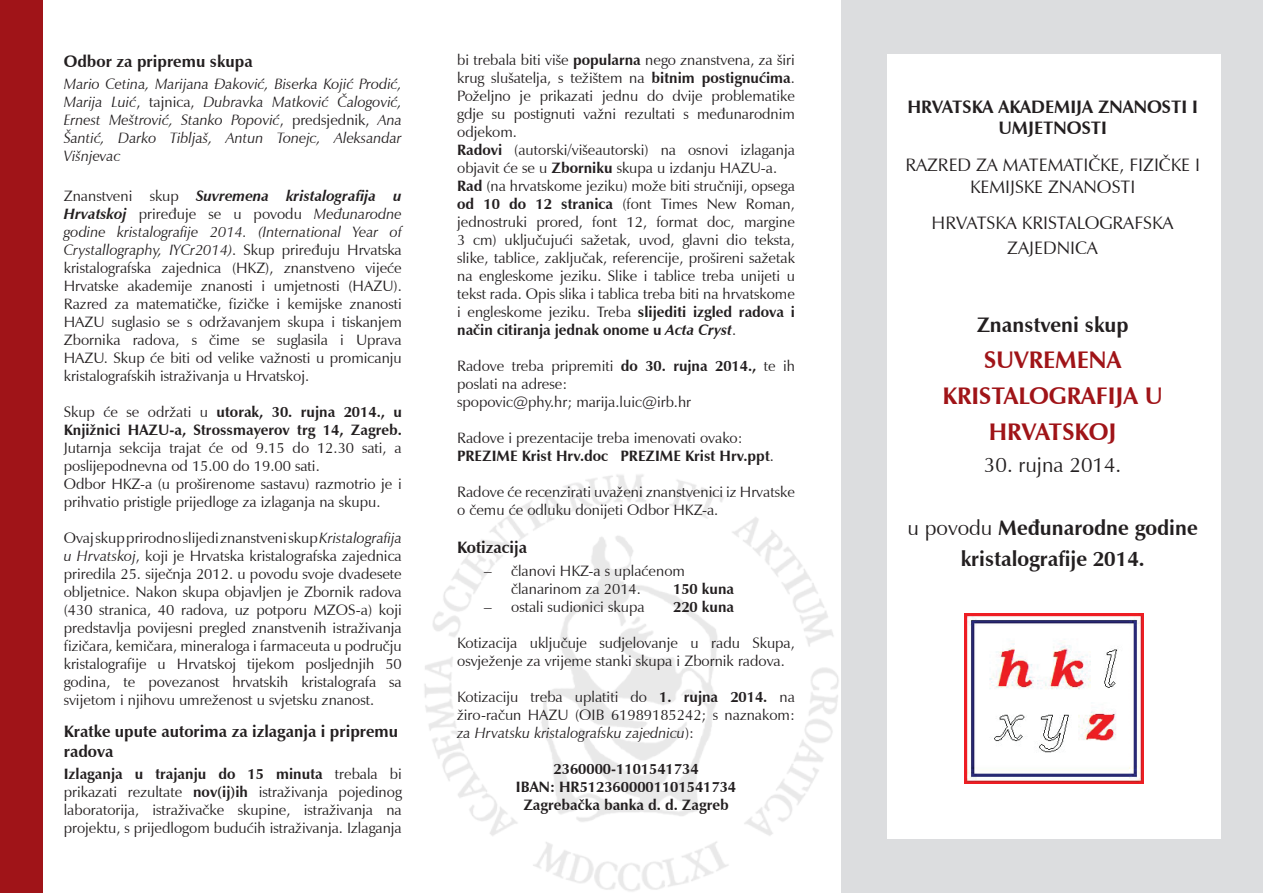
<style>
.page{position:relative;width:1263px;height:893px;background:#fff}
.page>*{position:absolute;margin:0;border:0;box-sizing:border-box;transform-origin:0 0}
.t1{font:24px/36px "Zapf Humanist Bold KUI";color:#a01418;text-align:center}
.t2{font:21px/31.5px "Zapf Humanist Bold KUI";color:#231f20;text-align:center}
.t3{font:21px "Zapf Humanist Roman KUI";color:#231f20}
.t4{font:18px/21.6px "Zapf Humanist Roman KUI";color:#231f20;text-align:center}
.t5{font:18px/21.6px "Zapf Humanist Bold KUI";color:#231f20;text-align:center}
.t6{font:16.5px/19.8px "Zapf Humanist Bold KUI";color:#231f20}
.t7{font:15px/18px "Zapf Humanist Roman KUI";color:#231f20;text-align:justify}
.t8{font:15px/18px "Zapf Humanist Italic KUI";color:#231f20;text-align:justify}
.t9{font:15px "Zapf Humanist Bold KUI";color:#231f20}
.s1{font-family:"Zapf Humanist Roman KUI"}
.s2{font-family:"Zapf Humanist Bold Italic KUI"}
.s3{font-family:"Zapf Humanist Italic KUI"}
.s4{font-family:"Zapf Humanist Bold KUI"}
.s5{font-family:"Times New Roman"}
</style>
<div class="page">
<div style="left:842px;top:0;width:421px;height:893px;background:#dcdddf"></div>
<div style="left:888px;top:54px;width:333px;height:785px;background:#fff"></div>
<img style="left:424px;top:472px;width:418px;height:421px">
<img style="left:965px;top:614px;width:179px;height:169px">
<div style="left:0;top:0;width:43px;height:893px;background:#a01418"></div>
<p class="t6" style="left:64px;top:51px;width:190px">Odbor za pripremu skupa</p>
<p class="t8" style="left:64px;top:75px;width:340px">Mario Cetina, Marijana Đaković, Biserka Kojić Prodić, Marija Luić<span class="s1">, tajnica,</span> Dubravka Matković Čalogović, Ernest Meštrović, Stanko Popović<span class="s1">, predsjednik,</span> Ana Šantić, Darko Tibljaš, Antun Tonejc, Aleksandar Višnjevac</p>
<p class="t7" style="left:64px;top:188px;width:340px">Znanstveni skup <span class="s2">Suvremena kristalografija u Hrvatskoj</span> priređuje se u povodu <span class="s3">Međunarodne godine kristalografije 2014. (International Year of Crystallography, IYCr2014)</span>. Skup priređuju Hrvatska kristalografska zajednica (HKZ), znanstveno vijeće Hrvatske akademije znanosti i umjetnosti (HAZU).<br>Razred za matematičke, fizičke i kemijske znanosti HAZU suglasio se s održavanjem skupa i tiskanjem Zbornika radova, s čime se suglasila i Uprava HAZU. Skup će biti od velike važnosti u promicanju kristalografskih istraživanja u Hrvatskoj.</p>
<p class="t7" style="left:64px;top:404px;width:340px">Skup će se održati u <span class="s4">utorak, 30. rujna 2014., u Knjižnici HAZU-a, Strossmayerov trg 14, Zagreb.<br></span>Jutarnja sekcija trajat će od 9.15 do 12.30 sati, a poslijepodnevna od 15.00 do 19.00 sati.</p>
<p class="t7" style="left:64px;top:476px;width:340px">Odbor HKZ-a (u proširenome sastavu) razmotrio je i prihvatio pristigle prijedloge za izlaganja na skupu.</p>
<p class="t7" style="left:64px;top:530px;width:340px">Ovaj skup prirodno slijedi znanstveni skup <span class="s3">Kristalografija u Hrvatskoj</span>, koji je Hrvatska kristalografska zajednica priredila 25. siječnja 2012. u povodu svoje dvadesete obljetnice. Nakon skupa objavljen je Zbornik radova (430 stranica, 40 radova, uz potporu MZOS-a) koji predstavlja povijesni pregled znanstvenih istraživanja fizičara, kemičara, mineraloga i farmaceuta u području kristalografije u Hrvatskoj tijekom posljednjih 50 godina, te povezanost hrvatskih kristalografa sa svijetom i njihovu umreženost u svjetsku znanost.</p>
<p class="t6" style="left:64px;top:721px;width:336px">Kratke upute autorima za izlaganja i pripremu radova</p>
<p class="t7" style="left:64px;top:766px;width:340px"><span class="s4">Izlaganja u trajanju do 15 minuta</span> trebala bi prikazati rezultate <span class="s4">nov(ij)ih</span> istraživanja pojedinog laboratorija, istraživačke skupine, istraživanja na projektu, s prijedlogom budućih istraživanja. Izlaganja</p>
<p class="t7" style="left:457px;top:52px;width:339px">bi trebala biti više <span class="s4">popularna</span> nego znanstvena, za širi krug slušatelja, s težištem na <span class="s4">bitnim postignućima</span>.<br>Poželjno je prikazati jednu do dvije problematike gdje su postignuti važni rezultati s međunarodnim odjekom.</p>
<p class="t7" style="left:457px;top:142px;width:339px"><span class="s4">Radovi</span> (autorski/višeautorski) na osnovi izlaganja objavit će se u <span class="s4">Zborniku</span> skupa u izdanju HAZU-a.</p>
<p class="t7" style="left:457px;top:178px;width:339px"><span class="s4">Rad</span> (na hrvatskome jeziku) može biti stručniji, opsega <span class="s4">od 10 do 12 stranica</span> (font Times New Roman, jednostruki prored, font 12, format doc, margine 3 cm) uključujući sažetak, uvod, glavni dio teksta, slike, tablice, zaključak, referencije, prošireni sažetak na engleskome jeziku. Slike i tablice treba unijeti u tekst rada. Opis slika i tablica treba biti na hrvatskome i engleskome jeziku. Treba <span class="s4">slijediti izgled radova i način citiranja jednak onome u</span> <span class="s2">Acta Cryst</span>.</p>
<p class="t7" style="left:457px;top:358px;width:339px">Radove treba pripremiti <span class="s4">do 30. rujna 2014.,</span> te ih poslati na adrese:</p>
<p class="t7" style="left:457px;top:394px;width:235px">spopovic@phy.hr; marija.luic@irb.hr</p>
<p class="t7" style="left:457px;top:430px;width:287px">Radove i prezentacije treba imenovati ovako:</p>
<p class="t9" style="left:457px;top:445px;width:318px">PREZIME Krist Hrv.doc PREZIME Krist Hrv.ppt<span class="s1">.</span></p>
<p class="t7" style="left:457px;top:484px;width:339px">Radove će recenzirati uvaženi znanstvenici iz Hrvatske o čemu će odluku donijeti Odbor HKZ-a.</p>
<p class="t6" style="left:457px;top:538px;width:71px">Kotizacija</p>
<p class="t7" style="left:511px;top:562px;width:175px;text-indent:-27px"><span class="s5">–</span> članovi HKZ-a s uplaćenom članarinom za 2014.</p>
<p class="t9" style="left:673px;top:578px;width:63px">150 kuna</p>
<p class="t7" style="left:484px;top:598px;width:162px"><span class="s5">–</span> ostali sudionici skupa</p>
<p class="t9" style="left:673px;top:596px;width:63px">220 kuna</p>
<p class="t7" style="left:457px;top:634px;width:339px">Kotizacija uključuje sudjelovanje u radu Skupa, osvježenje za vrijeme stanki skupa i Zbornik radova.</p>
<p class="t7" style="left:457px;top:688px;width:339px">Kotizaciju treba uplatiti do <span class="s4">1. rujna 2014.</span> na žiro-račun HAZU (OIB 61989185242; s naznakom: <span class="s3">za Hrvatsku kristalografsku zajednicu</span>):</p>
<p class="t9" style="left:553px;top:758px;width:147px">2360000-1101541734</p>
<p class="t9" style="left:516px;top:776px;width:222px">IBAN: HR5123600001101541734</p>
<p class="t9" style="left:523px;top:794px;width:207px">Zagrebačka banka d. d. Zagreb</p>
<p class="t5" style="left:907px;top:96px;width:292px">HRVATSKA AKADEMIJA ZNANOSTI I<br>UMJETNOSTI</p>
<p class="t4" style="left:905px;top:155px;width:296px">RAZRED ZA MATEMATIČKE, FIZIČKE I<br>KEMIJSKE ZNANOSTI</p>
<p class="t4" style="left:931px;top:211px;width:244px;line-height:25.2px">HRVATSKA KRISTALOGRAFSKA<br>ZAJEDNICA</p>
<p class="t2" style="left:977px;top:309px;width:153px">Znanstveni skup</p>
<p class="t1" style="left:942px;top:342px;width:222px">SUVREMENA<br>KRISTALOGRAFIJA U<br>HRVATSKOJ</p>
<p class="t3" style="left:984px;top:450px;width:139px">30. rujna 2014.</p>
<p class="t2" style="left:907px;top:512px;width:292px"><span class="s1">u povodu</span> Međunarodne godine kristalografije 2014.</p>
</div>
